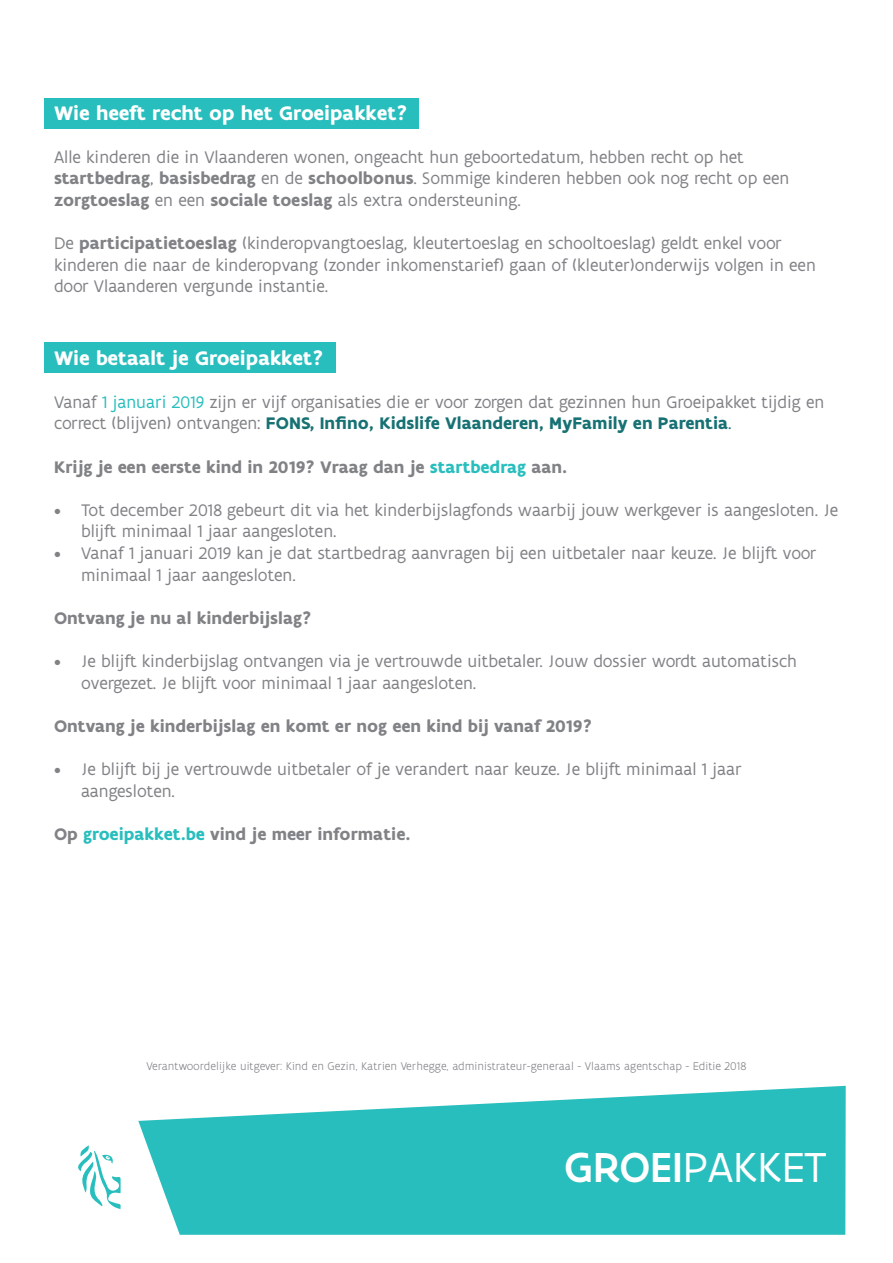
<style>
.page{position:relative;width:893px;height:1263px;background:#fff}
.page>*{position:absolute;margin:0;border:0;box-sizing:border-box;transform-origin:0 0}
.t1{font:45px "Flanders Art Sans";color:#fff}
.t2{font:700 21px "Flanders Art Sans";color:#fff}
.t3{font:18px/21.6px "Flanders Art Sans";color:#808285}
.t4{font:700 18px "Flanders Art Sans";color:#808285}
.t5{font:300 12px "Flanders Art Sans";color:#808285}
.s1{font-weight:700}
.s2{color:#28bebd}
.s3{font-weight:700;color:#177173}
.s4{color:#177173}
.s5{font-weight:500}
</style>
<div class="page">
<div style="left:44px;top:99px;width:375px;height:30px;background:#28bebd"></div>
<div style="left:44px;top:342px;width:292px;height:31px;background:#28bebd"></div>
<svg style="left:180px;top:1086px;width:666px;height:149px;background:#40c5c4"></svg>
<svg style="left:78px;top:1118px;width:102px;height:117px"></svg>
<p class="t2" style="left:54px;top:100px;width:355px">Wie heeft recht op het Groeipakket?</p>
<p class="t3" style="left:54px;top:146px;width:737px">Alle kinderen die in Vlaanderen wonen, ongeacht hun geboortedatum, hebben recht op het <span class="s1">startbedrag</span>, <span class="s1">basisbedrag</span> en de <span class="s1">schoolbonus</span>. Sommige kinderen hebben ook nog recht op een <span class="s1">zorgtoeslag</span> en een <span class="s1">sociale toeslag</span> als extra ondersteuning.</p>
<p class="t3" style="left:54px;top:233px;width:763px">De <span class="s1">participatietoeslag</span> (kinderopvangtoeslag, kleutertoeslag en schooltoeslag) geldt enkel voor kinderen die naar de kinderopvang (zonder inkomenstarief) gaan of (kleuter)onderwijs volgen in een door Vlaanderen vergunde instantie.</p>
<p class="t2" style="left:54px;top:344px;width:271px">Wie betaalt je Groeipakket?</p>
<p class="t3" style="left:54px;top:391px;width:772px">Vanaf <span class="s2">1 januari 2019</span> zijn er vijf organisaties die er voor zorgen dat gezinnen hun Groeipakket tijdig en correct (blijven) ontvangen: <span class="s3">FONS, Infino, Kidslife Vlaanderen, MyFamily en Parentia</span><span class="s4">.</span></p>
<p class="t4" style="left:54px;top:455px;width:515px">Krijg je een eerste kind in 2019? Vraag dan je <span class="s2">startbedrag</span> aan.</p>
<p class="t3" style="left:81px;top:499px;width:759px;text-indent:-27px">• Tot december 2018 gebeurt dit via het kinderbijslagfonds waarbij jouw werkgever is aangesloten. Je blijft minimaal 1 jaar aangesloten.</p>
<p class="t3" style="left:81px;top:542px;width:737px;text-indent:-27px">• Vanaf 1 januari 2019 kan je dat startbedrag aanvragen bij een uitbetaler naar keuze. Je blijft voor minimaal 1 jaar aangesloten.</p>
<p class="t4" style="left:54px;top:606px;width:259px">Ontvang je nu al kinderbijslag?</p>
<p class="t3" style="left:81px;top:650px;width:717px;text-indent:-27px">• Je blijft kinderbijslag ontvangen via je vertrouwde uitbetaler. Jouw dossier wordt automatisch overgezet. Je blijft voor minimaal 1 jaar aangesloten.</p>
<p class="t4" style="left:54px;top:714px;width:540px">Ontvang je kinderbijslag en komt er nog een kind bij vanaf 2019?</p>
<p class="t3" style="left:81px;top:758px;width:662px;text-indent:-27px">• Je blijft bij je vertrouwde uitbetaler of je verandert naar keuze. Je blijft minimaal 1 jaar aangesloten.</p>
<p class="t4" style="left:54px;top:822px;width:358px">Op <span class="s2">groeipakket.be</span> vind je meer informatie.</p>
<p class="t5" style="left:147px;top:1059px;width:601px">Verantwoordelijke uitgever: Kind en Gezin, Katrien Verhegge, administrateur-generaal - Vlaams agentschap - Editie 2018</p>
<p class="t1" style="left:565px;top:1140px;width:264px"><span class="s5">GROEI</span>PAKKET</p>
</div>
